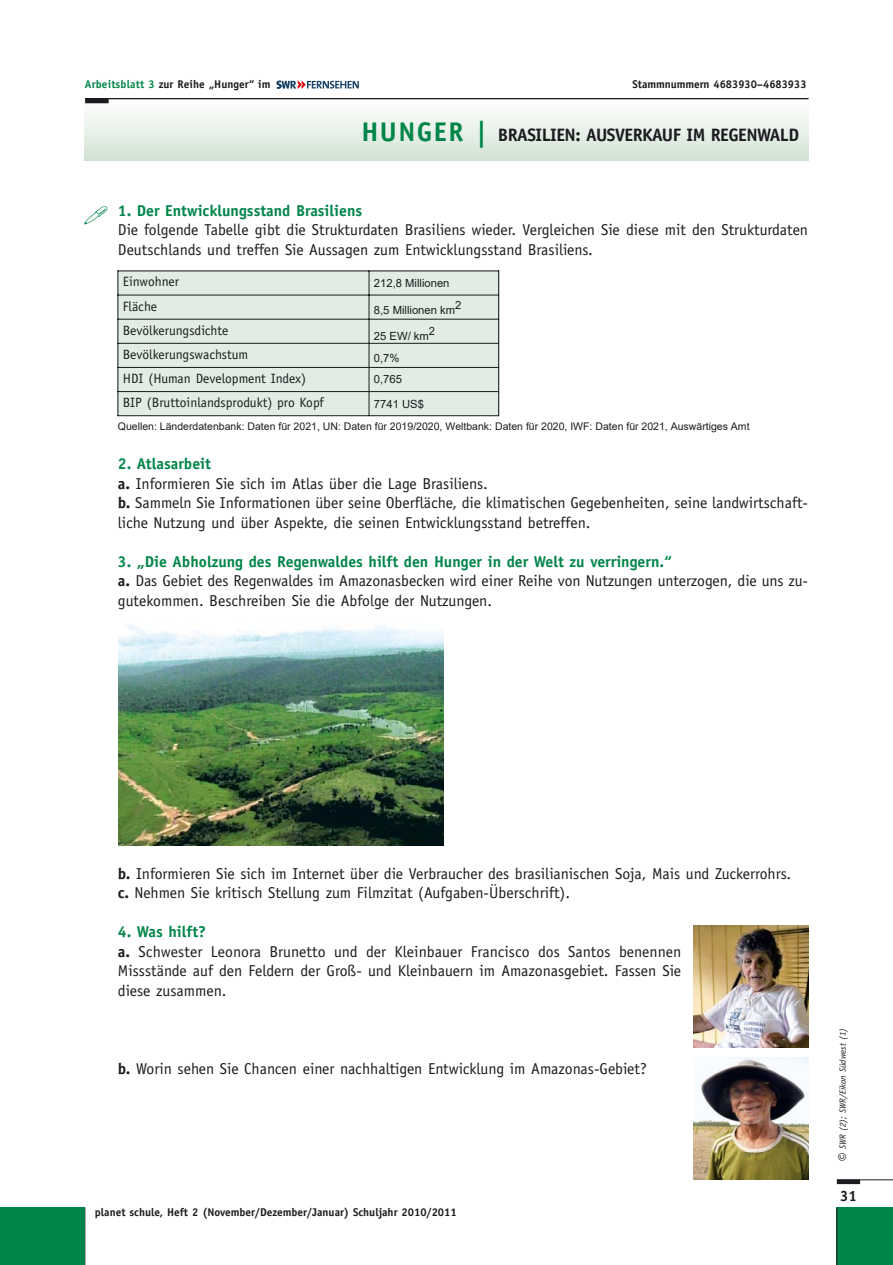
<style>
.page{position:relative;width:893px;height:1265px;background:#fff}
.page>*{position:absolute;margin:0;border:0;box-sizing:border-box;transform-origin:0 0}
.t1{font:700 18px "Officina Sans";letter-spacing:-.03em;color:#1b1c20}
.t2{font:15.75px/19.5px "Officina Sans";color:#1b1c20}
.t3{font:700 15.75px "Officina Sans";color:#008548}
.t4{font:700 15px "Officina Sans";color:#1b1c20}
.t5{font:13.5px/24.2px "Officina Sans";color:#1b1c20}
.t6{font:700 11.25px "Officina Sans";color:#1b1c20}
.t7{font:11.25px/21.3px "Arial";color:#1b1c20}
.t8{font:10.5px "Arial";color:#1b1c20}
.t9{font:italic 9px "Officina Sans";color:#1b1c20}
.s1{color:#008548}
.s2{font-size:27px;color:#008548}
.s3{font-weight:700;color:#008548}
.s4{font-weight:700}
.s5{font-size:16.5px}
</style>
<div class="page">
<div style="left:836px;top:1207px;width:56px;height:57px;background:#008548"></div>
<div style="left:836px;top:1179px;width:24px;height:5px;background:#1b1c20"></div>
<hr style="left:836px;top:1179px;width:56px;height:1px;background:#1b1c20">
<hr style="left:836px;top:1207px;width:1px;height:57px;background:#1b1c20">
<div style="left:0;top:1207px;width:85px;height:57px;background:#008548"></div>
<svg style="left:276px;top:80px;width:83px;height:9px"></svg>
<hr style="left:85px;top:158px;width:723px;height:3px;background:#ccdfce">
<hr style="left:85px;top:155px;width:723px;height:3px;background:#cee0d1">
<hr style="left:85px;top:152px;width:723px;height:3px;background:#d1e2d4">
<hr style="left:85px;top:149px;width:723px;height:3px;background:#d4e3d5">
<hr style="left:85px;top:146px;width:723px;height:3px;background:#d6e5d8">
<hr style="left:85px;top:143px;width:723px;height:3px;background:#d9e7db">
<hr style="left:85px;top:140px;width:723px;height:3px;background:#dce8de">
<hr style="left:85px;top:137px;width:723px;height:3px;background:#deeae0">
<hr style="left:85px;top:134px;width:723px;height:3px;background:#e1ece2">
<hr style="left:85px;top:131px;width:723px;height:3px;background:#e3eee5">
<hr style="left:85px;top:128px;width:723px;height:3px;background:#e6efe7">
<hr style="left:85px;top:125px;width:723px;height:3px;background:#e9f1e9">
<hr style="left:85px;top:122px;width:723px;height:3px;background:#ebf2ec">
<hr style="left:85px;top:119px;width:723px;height:3px;background:#eef4ee">
<hr style="left:85px;top:115px;width:723px;height:4px;background:#f1f6f1">
<hr style="left:85px;top:111px;width:723px;height:4px;background:#f4f8f5">
<hr style="left:85px;top:107px;width:723px;height:4px;background:#f7faf8">
<hr style="left:85px;top:103px;width:723px;height:4px;background:#fbfcfb">
<hr style="left:85px;top:99px;width:24px;height:4px;background:#1b1c20">
<hr style="left:85px;top:98px;width:723px;height:1px;background:#1b1c20">
<div style="left:117px;top:270px;width:252px;height:25px;background:#e1ece2"></div>
<div style="left:369px;top:270px;width:130px;height:25px;background:#e1ece2"></div>
<div style="left:117px;top:295px;width:252px;height:24px;background:#e1ece2"></div>
<div style="left:369px;top:295px;width:130px;height:24px;background:#e1ece2"></div>
<div style="left:117px;top:319px;width:252px;height:24px;background:#e1ece2"></div>
<div style="left:369px;top:319px;width:130px;height:24px;background:#e1ece2"></div>
<div style="left:117px;top:343px;width:252px;height:24px;background:#e1ece2"></div>
<div style="left:369px;top:343px;width:130px;height:24px;background:#e1ece2"></div>
<div style="left:117px;top:367px;width:252px;height:24px;background:#e1ece2"></div>
<div style="left:369px;top:367px;width:130px;height:24px;background:#e1ece2"></div>
<div style="left:117px;top:391px;width:252px;height:25px;background:#e1ece2"></div>
<div style="left:369px;top:391px;width:130px;height:25px;background:#e1ece2"></div>
<hr style="left:117px;top:270px;width:1px;height:146px;background:#1b1c20">
<hr style="left:368px;top:270px;width:1px;height:146px;background:#1b1c20">
<hr style="left:498px;top:270px;width:1px;height:146px;background:#1b1c20">
<hr style="left:117px;top:270px;width:382px;height:1px;background:#1b1c20">
<hr style="left:117px;top:295px;width:382px;height:1px;background:#1b1c20">
<hr style="left:117px;top:319px;width:382px;height:1px;background:#1b1c20">
<hr style="left:117px;top:343px;width:382px;height:1px;background:#1b1c20">
<hr style="left:117px;top:367px;width:382px;height:1px;background:#1b1c20">
<hr style="left:117px;top:391px;width:382px;height:1px;background:#1b1c20">
<hr style="left:117px;top:415px;width:382px;height:1px;background:#1b1c20">
<img style="left:119px;top:624px;width:325px;height:221px">
<img style="left:693px;top:925px;width:115px;height:122px">
<img style="left:693px;top:1057px;width:115px;height:122px">
<p class="t6" style="left:85px;top:80px;width:187px"><span class="s1">Arbeitsblatt 3</span> zur Reihe „Hunger“ im</p>
<p class="t6" style="left:632px;top:80px;width:175px">Stammnummern 4683930–4683933</p>
<p class="t1" style="left:361px;top:128px;width:439px"><span class="s2">HUNGER |</span> BRASILIEN: AUSVERKAUF IM REGENWALD</p>
<p class="t3" style="left:118px;top:204px;width:246px">1. Der Entwicklungsstand Brasiliens</p>
<p class="t2" style="left:118px;top:221px;width:691px">Die folgende Tabelle gibt die Strukturdaten Brasiliens wieder. Vergleichen Sie diese mit den Strukturdaten<br>Deutschlands und treffen Sie Aussagen zum Entwicklungsstand Brasiliens.</p>
<p class="t5" style="left:123px;top:271px;width:202px">Einwohner<br>Fläche<br>Bevölkerungsdichte<br>Bevölkerungswachstum<br>HDI (Human Development Index)<br>BIP (Bruttoinlandsprodukt) pro Kopf</p>
<p class="t7" style="left:374px;top:272px;width:77px">212,8 Millionen</p>
<p class="t7" style="left:374px;top:299px;width:89px">8,5 Millionen km2</p>
<p class="t7" style="left:374px;top:326px;width:63px">25 EW/ km2<br>0,7%<br>0,765</p>
<p class="t7" style="left:374px;top:393px;width:52px">7741 US$</p>
<p class="t8" style="left:118px;top:419px;width:633px">Quellen: Länderdatenbank: Daten für 2021, UN: Daten für 2019/2020, Weltbank: Daten für 2020, IWF: Daten für 2021, Auswärtiges Amt</p>
<p class="t2" style="left:118px;top:455px;width:691px"><span class="s3">2. Atlasarbeit<br></span><span class="s4">a.</span> Informieren Sie sich im Atlas über die Lage Brasiliens.<br><span class="s4">b.</span> Sammeln Sie Informationen über seine Oberfläche, die klimatischen Gegebenheiten, seine landwirtschaft&shy;liche Nutzung und über Aspekte, die seinen Entwicklungsstand betreffen.</p>
<p class="t2" style="left:118px;top:553px;width:691px"><span class="s3">3. „Die Abholzung des Regenwaldes hilft den Hunger in der Welt zu verringern.“<br></span><span class="s4">a.</span> Das Gebiet des Regenwaldes im Amazonasbecken wird einer Reihe von Nutzungen unterzogen, die uns zu&shy;gutekommen. Beschreiben Sie die Abfolge der Nutzungen.</p>
<p class="t2" style="left:118px;top:865px;width:674px"><span class="s4">b.</span> Informieren Sie sich im Internet über die Verbraucher des brasilianischen Soja, Mais und Zuckerrohrs. <span class="s4">c.</span> Nehmen Sie kritisch Stellung zum Filmzitat (Aufgaben-Überschrift).</p>
<p class="t2" style="left:118px;top:923px;width:565px"><span class="s3">4. Was hilft?<br></span><span class="s4">a.</span> Schwester Leonora Brunetto und der Kleinbauer Francisco dos Santos benennen Missstände auf den Feldern der Groß- und Kleinbauern im Amazonasgebiet. Fassen Sie diese zusammen.</p>
<p class="t2" style="left:118px;top:1060px;width:530px"><span class="s4">b.</span> Worin sehen Sie Chancen einer nachhaltigen Entwicklung im Amazonas-Gebiet?</p>
<p class="t6" style="left:95px;top:1207px;width:363px">planet schule, Heft 2 (November/Dezember/Januar) Schuljahr 2010/2011</p>
<p class="t9" style="left:839px;top:1161px;width:135px;rotate:-90deg"><span class="s5">©</span> SWR (2); SWR/Eikon Südwest (1)</p>
<p class="t4" style="left:840px;top:1190px;width:18px">31</p>
</div>
